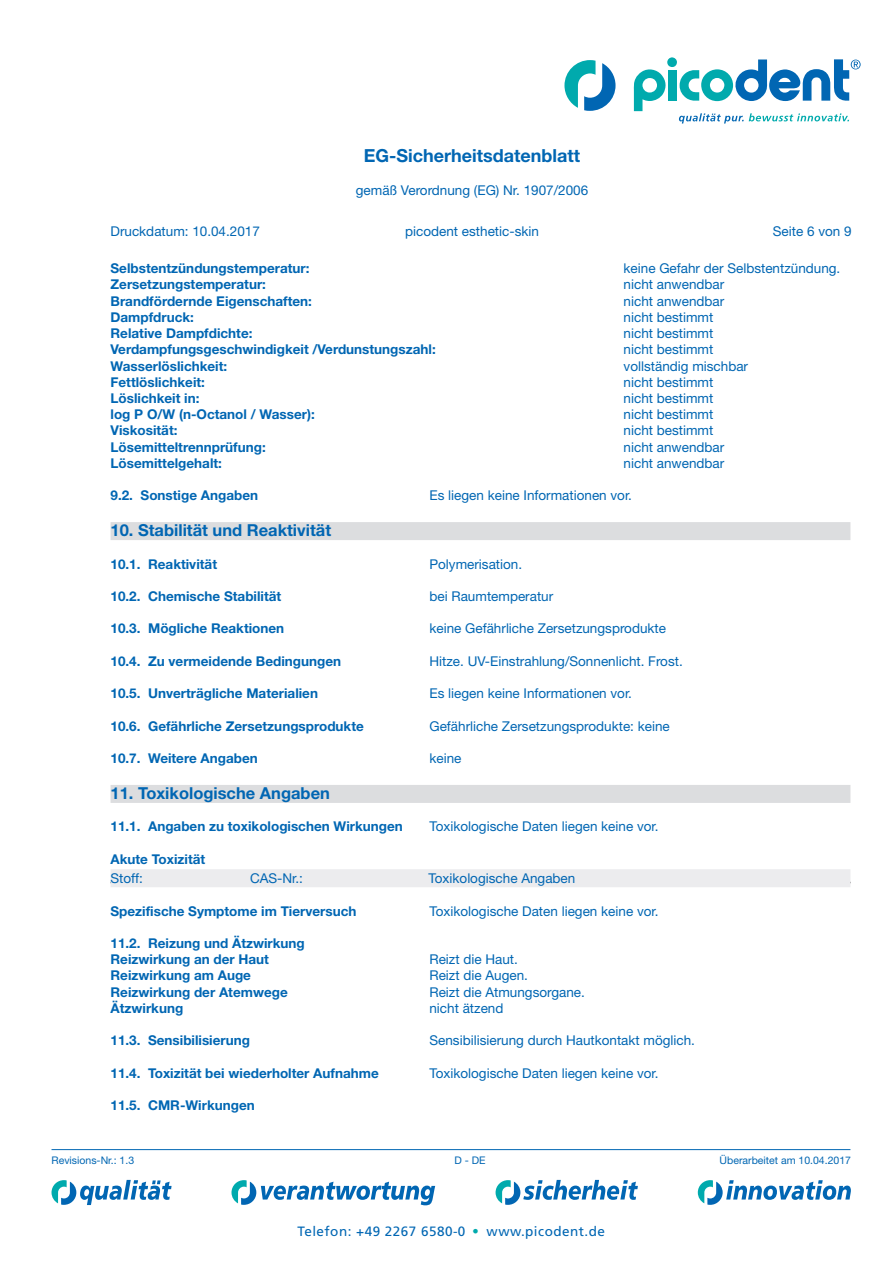
<style>
.page{position:relative;width:893px;height:1263px;background:#fff}
.page>*{position:absolute;margin:0;border:0;box-sizing:border-box;transform-origin:0 0}
.t1{font:39px "Frutiger LT Std";color:#00aaad}
.t2{font:700 18px "Helvetica Neue LT Std";color:#0166b3}
.t3{font:700 16.5px "Helvetica Neue LT Std";color:#0166b3}
.t4{font:700 13.5px/16.2px "Helvetica Neue LT Std";color:#0166b3}
.t5{font:13.5px "Helvetica Neue LT Std";color:#0166b3}
.t6{font:13.5px "Frutiger LT Std";letter-spacing:.035em;color:#0166b3}
.t7{font:10.5px "Helvetica Neue LT Std";color:#0166b3}
</style>
<div class="page">
<svg style="left:52px;top:1180px;width:120px;height:25px"></svg>
<svg style="left:496px;top:1180px;width:142px;height:25px"></svg>
<svg style="left:698px;top:1180px;width:153px;height:25px"></svg>
<svg style="left:231px;top:1180px;width:204px;height:25px"></svg>
<svg style="left:634px;top:69px;width:32px;height:42px"></svg>
<div style="left:668px;top:70px;width:9px;height:31px;background:#00aaad"></div>
<div style="left:667px;top:57px;width:10px;height:10px;background:#00aaad;border-radius:50%"></div>
<svg style="left:564px;top:60px;width:51px;height:51px"></svg>
<svg style="left:679px;top:113px;width:170px;height:11px"></svg>
<svg style="left:680px;top:59px;width:181px;height:42px"></svg>
<hr style="left:52px;top:1149px;width:798px;height:1px;background:#0166b3">
<div style="left:111px;top:522px;width:739px;height:18px;background:#dcdddf"></div>
<div style="left:111px;top:785px;width:739px;height:18px;background:#dcdddf"></div>
<div style="left:111px;top:869px;width:739px;height:18px;background:#ececee"></div>
<h2 class="t2" style="left:364px;top:144px;width:218px">EG-Sicherheitsdatenblatt</h2>
<p class="t5" style="left:356px;top:182px;width:234px">gemäß Verordnung (EG) Nr. 1907/2006</p>
<p class="t5" style="left:111px;top:223px;width:151px">Druckdatum: 10.04.2017</p>
<p class="t5" style="left:405px;top:223px;width:135px">picodent esthetic-skin</p>
<p class="t5" style="left:773px;top:223px;width:80px">Seite 6 von 9</p>
<p class="t4" style="left:111px;top:260px;width:201px">Selbstentzündungstemperatur:</p>
<p class="t5" style="left:624px;top:260px;width:218px">keine Gefahr der Selbstentzündung.</p>
<p class="t4" style="left:111px;top:276px;width:157px">Zersetzungstemperatur:</p>
<p class="t5" style="left:624px;top:277px;width:102px">nicht anwendbar</p>
<p class="t4" style="left:111px;top:292px;width:203px">Brandfördernde Eigenschaften:</p>
<p class="t5" style="left:624px;top:293px;width:102px">nicht anwendbar</p>
<p class="t4" style="left:111px;top:309px;width:85px">Dampfdruck:</p>
<p class="t5" style="left:624px;top:309px;width:91px">nicht bestimmt</p>
<p class="t4" style="left:111px;top:325px;width:143px">Relative Dampfdichte:</p>
<p class="t5" style="left:624px;top:325px;width:91px">nicht bestimmt</p>
<p class="t4" style="left:111px;top:341px;width:327px">Verdampfungsgeschwindigkeit /Verdunstungszahl:</p>
<p class="t5" style="left:624px;top:341px;width:91px">nicht bestimmt</p>
<p class="t4" style="left:111px;top:357px;width:118px">Wasserlöslichkeit:</p>
<p class="t5" style="left:624px;top:358px;width:126px">vollständig mischbar</p>
<p class="t4" style="left:111px;top:373px;width:96px">Fettlöslichkeit:</p>
<p class="t5" style="left:624px;top:374px;width:91px">nicht bestimmt</p>
<p class="t4" style="left:111px;top:390px;width:90px">Löslichkeit in:</p>
<p class="t5" style="left:624px;top:390px;width:91px">nicht bestimmt</p>
<p class="t4" style="left:111px;top:406px;width:206px">log P O/W (n-Octanol / Wasser):</p>
<p class="t5" style="left:624px;top:406px;width:91px">nicht bestimmt</p>
<p class="t4" style="left:111px;top:422px;width:68px">Viskosität:</p>
<p class="t5" style="left:624px;top:422px;width:91px">nicht bestimmt</p>
<p class="t4" style="left:111px;top:438px;width:157px">Lösemitteltrennprüfung:</p>
<p class="t5" style="left:624px;top:439px;width:102px">nicht anwendbar</p>
<p class="t4" style="left:111px;top:454px;width:113px">Lösemittelgehalt:</p>
<p class="t5" style="left:624px;top:455px;width:102px">nicht anwendbar</p>
<p class="t4" style="left:111px;top:487px;width:149px">9.2. Sonstige Angaben</p>
<p class="t5" style="left:429px;top:487px;width:204px">Es liegen keine Informationen vor.</p>
<p class="t3" style="left:111px;top:520px;width:222px">10. Stabilität und Reaktivität</p>
<p class="t4" style="left:111px;top:555px;width:108px">10.1. Reaktivität</p>
<p class="t5" style="left:429px;top:556px;width:94px">Polymerisation.</p>
<p class="t4" style="left:111px;top:588px;width:172px">10.2. Chemische Stabilität</p>
<p class="t5" style="left:429px;top:588px;width:125px">bei Raumtemperatur</p>
<p class="t4" style="left:111px;top:620px;width:175px">10.3. Mögliche Reaktionen</p>
<p class="t5" style="left:429px;top:620px;width:238px">keine Gefährliche Zersetzungsprodukte</p>
<p class="t4" style="left:111px;top:652px;width:232px">10.4. Zu vermeidende Bedingungen</p>
<p class="t5" style="left:429px;top:653px;width:255px">Hitze. UV-Einstrahlung/Sonnenlicht. Frost.</p>
<p class="t4" style="left:111px;top:685px;width:209px">10.5. Unverträgliche Materialien</p>
<p class="t5" style="left:429px;top:685px;width:204px">Es liegen keine Informationen vor.</p>
<p class="t4" style="left:111px;top:717px;width:255px">10.6. Gefährliche Zersetzungsprodukte</p>
<p class="t5" style="left:429px;top:718px;width:242px">Gefährliche Zersetzungsprodukte: keine</p>
<p class="t4" style="left:111px;top:750px;width:149px">10.7. Weitere Angaben</p>
<p class="t5" style="left:429px;top:750px;width:34px">keine</p>
<p class="t3" style="left:111px;top:783px;width:221px">11. Toxikologische Angaben</p>
<p class="t4" style="left:111px;top:818px;width:294px">11.1. Angaben zu toxikologischen Wirkungen</p>
<p class="t5" style="left:429px;top:818px;width:231px">Toxikologische Daten liegen keine vor.</p>
<p class="t4" style="left:111px;top:850px;width:96px">Akute Toxizität</p>
<p class="t5" style="left:111px;top:870px;width:34px">Stoff:</p>
<p class="t5" style="left:250px;top:870px;width:54px">CAS-Nr.:</p>
<p class="t5" style="left:429px;top:870px;width:148px">Toxikologische Angaben</p>
<p class="t4" style="left:111px;top:902px;width:247px">Spezifische Symptome im Tierversuch</p>
<p class="t5" style="left:429px;top:903px;width:231px">Toxikologische Daten liegen keine vor.</p>
<p class="t4" style="left:111px;top:935px;width:196px">11.2. Reizung und Ätzwirkung<br>Reizwirkung an der Haut</p>
<p class="t5" style="left:429px;top:951px;width:90px">Reizt die Haut.</p>
<p class="t4" style="left:111px;top:967px;width:142px">Reizwirkung am Auge</p>
<p class="t5" style="left:429px;top:968px;width:100px">Reizt die Augen.</p>
<p class="t4" style="left:111px;top:983px;width:179px">Reizwirkung der Atemwege</p>
<p class="t5" style="left:429px;top:984px;width:157px">Reizt die Atmungsorgane.</p>
<p class="t4" style="left:111px;top:1000px;width:74px">Ätzwirkung</p>
<p class="t5" style="left:429px;top:1000px;width:76px">nicht ätzend</p>
<p class="t4" style="left:111px;top:1032px;width:141px">11.3. Sensibilisierung</p>
<p class="t5" style="left:429px;top:1032px;width:267px">Sensibilisierung durch Hautkontakt möglich.</p>
<p class="t4" style="left:111px;top:1064px;width:270px">11.4. Toxizität bei wiederholter Aufnahme</p>
<p class="t5" style="left:429px;top:1065px;width:231px">Toxikologische Daten liegen keine vor.</p>
<p class="t4" style="left:111px;top:1097px;width:146px">11.5. CMR-Wirkungen</p>
<p class="t7" style="left:52px;top:1154px;width:84px">Revisions-Nr.: 1.3</p>
<p class="t7" style="left:454px;top:1154px;width:33px">D - DE</p>
<p class="t7" style="left:720px;top:1154px;width:133px">Überarbeitet am 10.04.2017</p>
<p class="t6" style="left:297px;top:1223px;width:170px">Telefon: +49 2267 6580-0</p>
<h1 class="t1" style="left:470px;top:1206px;width:12px">·</h1>
<p class="t6" style="left:487px;top:1223px;width:120px">www.picodent.de</p>
</div>
